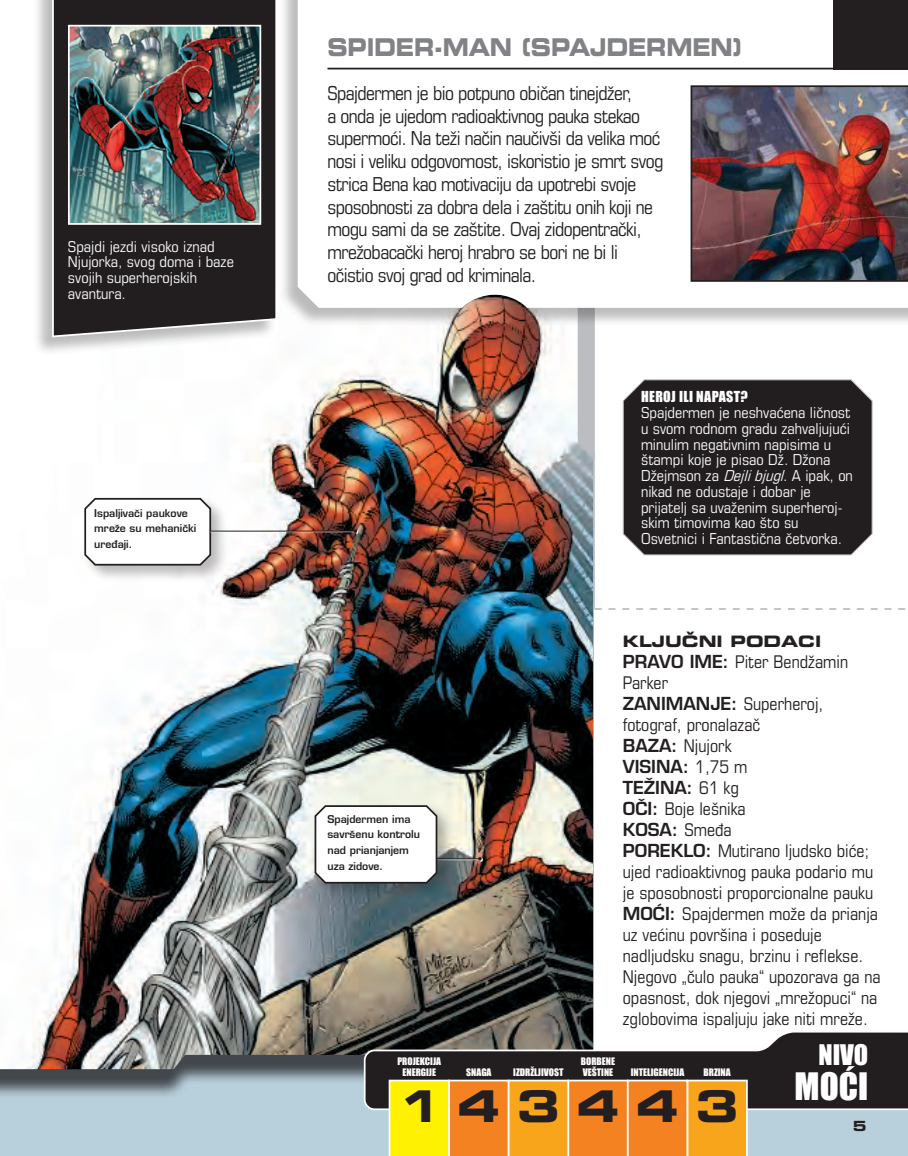
<style>
.page{position:relative;width:908px;height:1156px;background:#fff}
.page>*{position:absolute;margin:0;border:0;box-sizing:border-box;transform-origin:0 0}
.t1{font:43.75px "DT Eurostile LT Std Bold Extended 2";letter-spacing:.375em;color:#231f20}
.t2{font:35px "DT Impact MT Std";color:#fff}
.t3{font:26.25px "DT Impact MT Std";color:#fff}
.t4{font:24.5px "DT Eurostile LT Std Bold Extended 2";letter-spacing:-.01em;color:#808285;scale:.8 1}
.t5{font:condensed 19.25px/22.8px "DT Eurostile LT Std";letter-spacing:-.03em;color:#231f20}
.t6{font:condensed 17.5px/21px "DT Eurostile LT Std";color:#231f20}
.t7{font:15.75px "DT Eurostile LT Std Bold Extended 2";color:#231f20}
.t8{font:condensed 15.05px/15.8px "DT Eurostile LT Std";color:#fcfcfc;scale:1.04 1}
.t9{font:condensed 15.05px/15.8px "DT Eurostile LT Std";color:#fcfcfc;scale:1.05 1}
.t10{font:14px "DT Impact MT Std";letter-spacing:.025em;color:#fcfcfc}
.t11{font:14px "DT Eurostile LT Std Bold Extended 2";color:#231f20}
.t12{font:600 10.5px/15.8px "DT Eurostile LT Std";color:#231f20}
.t13{font:9.62px/10.5px "DT Impact MT Std";color:#fcfcfc;text-align:center}
.s1{font-style:italic}
.s2{font-weight:600;font-stretch:normal}
</style>
<div class="page">
<img style="left:44px;top:327px;width:549px;height:695px">
<hr style="left:593px;top:452px;width:2px;height:627px;background:#bcbdc0">
<svg style="left:578px;top:327px;width:17px;height:132px;background:#babcbf"></svg>
<div style="left:0;top:1022px;width:908px;height:134px;background:#231f20;opacity:.75"></div>
<div style="left:278px;top:0;width:630px;height:327px;background:#231f20;opacity:.3"></div>
<svg style="left:298px;top:0;width:610px;height:308px"></svg>
<div style="left:833px;top:0;width:75px;height:69px;background:#231f20"></div>
<hr style="left:327px;top:68px;width:581px;height:1px;background:#231f20">
<div style="left:82px;top:496px;width:146px;height:87px;background:#231f20;opacity:.3"></div>
<svg style="left:83px;top:496px;width:129px;height:70px"></svg>
<svg style="left:363px;top:1030px;width:545px;height:81px"></svg>
<img style="left:690px;top:85px;width:218px;height:197px">
<div style="left:33px;top:0;width:243px;height:356px;background:#231f20;opacity:.3"></div>
<svg style="left:51px;top:0;width:227px;height:338px;background:#383435"></svg>
<img style="left:71px;top:28px;width:187px;height:194px">
<div style="left:68px;top:25px;width:193px;height:200px;border:2px solid #fff"></div>
<svg style="left:595px;top:608px;width:311px;height:2px"></svg>
<div style="left:622px;top:379px;width:251px;height:177px;background:#221e1f"></div>
<svg style="left:365px;top:1032px;width:543px;height:124px;background:#9c7c4a"></svg>
<img style="left:449px;top:295px;width:91px;height:87px">
<svg style="left:210px;top:530px;width:148px;height:4px"></svg>
<hr style="left:210px;top:531px;width:145px;height:1px;background:#231f20">
<hr style="left:403px;top:858px;width:79px;height:3px;background:#fff">
<hr style="left:402px;top:858px;width:78px;height:1px;background:#231f20">
<div style="left:312px;top:803px;width:142px;height:98px;background:#231f20;opacity:.3"></div>
<svg style="left:314px;top:804px;width:124px;height:80px"></svg>
<p class="t9" style="left:68px;top:238px;width:160px">Spajdi jezdi visoko iznad<br>Njujorka, svog doma i baze svojih superherojskih avantura.</p>
<p class="t12" style="left:94px;top:505px;width:103px">Ispaljivači paukove mreže su mehanički uređaji.</p>
<h3 class="t4" style="left:327px;top:30px;width:520px">SPIDER-MAN (SPAJDERMEN)</h3>
<p class="t5" style="left:327px;top:81px;width:337px">Spajdermen je bio potpuno običan tinejdžer,<br>a onda je ujedom radioaktivnog pauka stekao supermoći. Na teži način naučivši da velika moć nosi i veliku odgovornost, iskoristio je smrt svog strica Bena kao motivaciju da upotrebi svoje sposobnosti za dobra dela i zaštitu onih koji ne mogu sami da se zaštite. Ovaj zidopentrački, mrežobacački heroj hrabro se bori ne bi li očistio svoj grad od kriminala.</p>
<p class="t12" style="left:327px;top:811px;width:94px">Spajdermen ima savršenu kontrolu nad prianjanjem uza zidove.</p>
<p class="t10" style="left:641px;top:388px;width:108px">HEROJ ILI NAPAST?</p>
<p class="t8" style="left:641px;top:404px;width:205px">Spajdermen je neshvaćena ličnost u svom rodnom gradu zahvaljujući minulim negativnim napisima u štampi koje je pisao Dž. Džona<br>Džejmson za <span class="s1">Dejlibjugl</span>. A ipak, on nikad ne odustaje i dobar je prijatelj sa uvaženim superheroj&shy;skim timovima kao što su<br>Osvetnici i Fantastična četvorka.</p>
<p class="t7" style="left:623px;top:630px;width:200px">KLJUČNI PODACI</p>
<p class="t6" style="left:623px;top:651px;width:259px"><span class="s2">PRAVO IME:</span> Piter Bendžamin<br>Parker<br><span class="s2">ZANIMANJE:</span> Superheroj, fotograf, pronalazač<br><span class="s2">BAZA:</span> Njujork<br><span class="s2">VISINA:</span> 1,75 m<br><span class="s2">TEŽINA:</span> 61 kg<br><span class="s2">OČI:</span> Boje lešnika<br><span class="s2">KOSA:</span> Smeđa<br><span class="s2">POREKLO:</span> Mutirano ljudsko biće; ujed radioaktivnog pauka podario mu je sposobnosti proporcionalne pauku<br><span class="s2">MOĆI:</span> Spajdermen može da prianja uz većinu površina i poseduje nadljudsku snagu, brzinu i reflekse.<br>Njegovo „čulo pauka“ upozorava ga na opasnost, dok njegovi „mrežopuci“ na zglobovima ispaljuju jake niti mreže.</p>
<p class="t13" style="left:397px;top:1056px;width:45px">PROJEKCIJA<br>ENERGIJE</p>
<p class="t13" style="left:466px;top:1066px;width:27px">SNAGA</p>
<p class="t13" style="left:513px;top:1066px;width:52px">IZDRŽLJIVOST</p>
<p class="t13" style="left:581px;top:1056px;width:36px;text-align:left">BORBENE<br>VEŠTINE</p>
<p class="t13" style="left:631px;top:1066px;width:55px">INTELIGENCIJA</p>
<p class="t13" style="left:703px;top:1066px;width:29px">BRZINA</p>
<h1 class="t1" style="left:398px;top:1075px;width:342px">143443</h1>
<h3 class="t3" style="left:818px;top:1038px;width:51px">NIVO</h3>
<h2 class="t2" style="left:794px;top:1063px;width:75px">MOĆI</h2>
<p class="t11" style="left:853px;top:1116px;width:15px">5</p>
</div>
